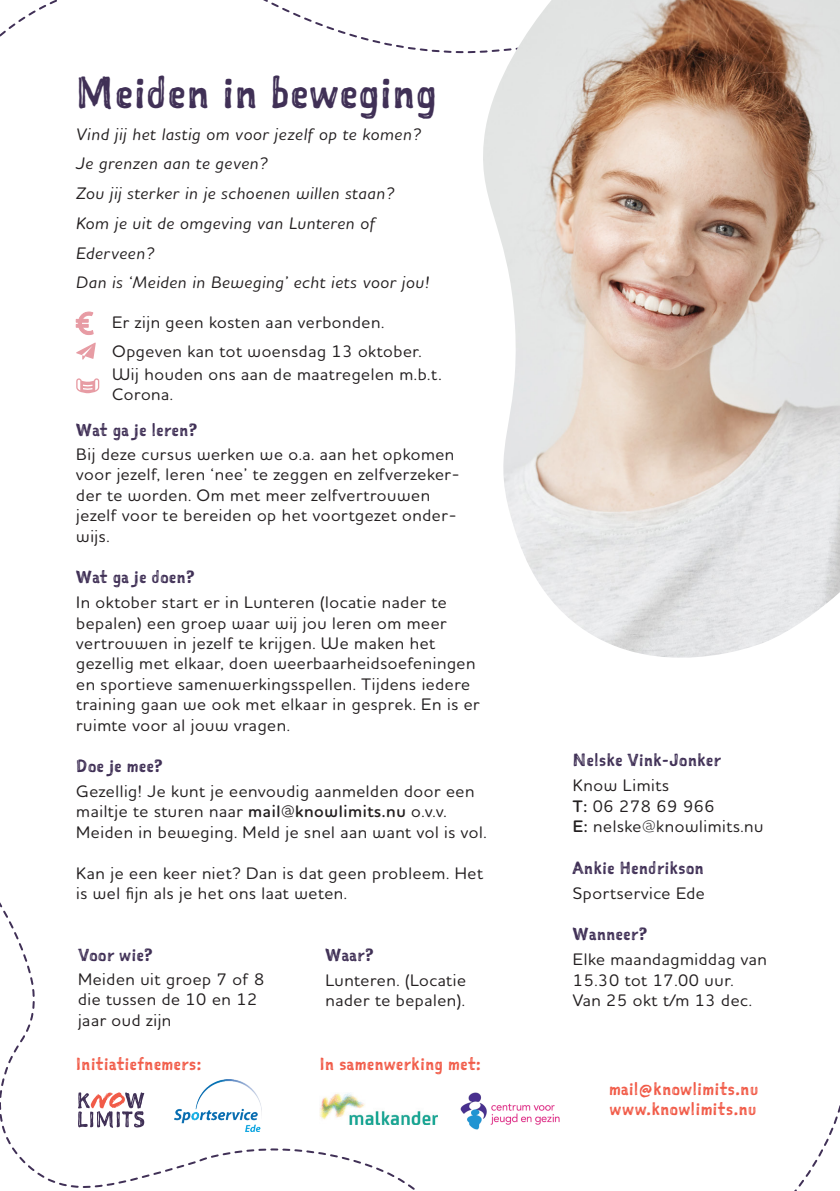
<style>
.page{position:relative;width:840px;height:1191px;background:#fff}
.page>*{position:absolute;margin:0;border:0;box-sizing:border-box;transform-origin:0 0}
.t1{font:42.4px "Sketchnote Square";letter-spacing:.035em;color:#403056}
.t2{font:500 17px/20.4px "Houschka Rounded";letter-spacing:.035em;color:#231f20}
.t3{font:italic 500 17px/29.6px "Houschka Rounded";letter-spacing:.035em;color:#231f20}
.t4{font:17px "Sketchnote Square";letter-spacing:.035em;color:#403056}
.t5{font:17px "Sketchnote Square";letter-spacing:.035em;color:#f15b48}
.s1{font-weight:600}
</style>
<div class="page">
<svg style="left:76px;top:311px;width:18px;height:24px"></svg>
<svg style="left:76px;top:342px;width:20px;height:17px"></svg>
<svg style="left:76px;top:378px;width:23px;height:15px"></svg>
<svg style="left:0;top:0;width:473px;height:54px"></svg>
<svg style="left:0;top:902px;width:839px;height:289px"></svg>
<img style="left:473px;top:0;width:366px;height:658px">
<h1 class="t1" style="left:76px;top:64px;width:361px">Meiden in beweging</h1>
<p class="t3" style="left:76px;top:119px;width:354px">Vind jij het lastig om voor jezelf op te komen?<br>Je grenzen aan te geven?<br>Zou jij sterker in je schoenen willen staan?<br>Kom je uit de omgeving van Lunteren of Ederveen?<br>Dan is ‘Meiden in Beweging’ echt iets voor jou!</p>
<p class="t2" style="left:112px;top:307px;width:311px;line-height:29.2px">Er zijn geen kosten aan verbonden.<br>Opgeven kan tot woensdag 13 oktober.</p>
<p class="t2" style="left:112px;top:363px;width:330px">Wij houden ons aan de maatregelen m.b.t.<br>Corona.</p>
<p class="t4" style="left:76px;top:418px;width:122px">Wat ga je leren?</p>
<p class="t2" style="left:76px;top:443px;width:385px">Bij deze cursus werken we o.a. aan het opkomen voor jezelf, leren ‘nee’ te zeggen en zelfverzeker&shy;der te worden. Om met meer zelfvertrouwen jezelf voor te bereiden op het voortgezet onder&shy;wijs.</p>
<p class="t4" style="left:76px;top:566px;width:120px">Wat ga je doen?</p>
<p class="t2" style="left:76px;top:592px;width:404px">In oktober start er in Lunteren (locatie nader te bepalen) een groep waar wij jou leren om meer vertrouwen in jezelf te krijgen. We maken het gezellig met elkaar, doen weerbaarheidsoefeningen en sportieve samenwerkingsspellen. Tijdens iedere training gaan we ook met elkaar in gesprek. En is er ruimte voor al jouw vragen.</p>
<p class="t4" style="left:76px;top:754px;width:88px">Doe je mee?</p>
<p class="t2" style="left:76px;top:780px;width:411px">Gezellig! Je kunt je eenvoudig aanmelden door een mailtje te sturen naar <span class="s1">mail@knowlimits.nu</span> o.v.v.<br>Meiden in beweging. Meld je snel aan want vol is vol.</p>
<p class="t2" style="left:76px;top:862px;width:408px">Kan je een keer niet? Dan is dat geen probleem. Het is wel fijn als je het ons laat weten.</p>
<p class="t4" style="left:78px;top:943px;width:76px">Voor wie?</p>
<p class="t2" style="left:78px;top:968px;width:187px">Meiden uit groep 7 of 8 die tussen de 10 en 12 jaar oud zijn</p>
<p class="t4" style="left:325px;top:943px;width:49px">Waar?</p>
<p class="t2" style="left:325px;top:969px;width:142px">Lunteren. (Locatie nader te bepalen).</p>
<p class="t5" style="left:76px;top:1052px;width:126px">Initiatiefnemers:</p>
<p class="t5" style="left:319px;top:1052px;width:162px">In samenwerking met:</p>
<p class="t4" style="left:572px;top:748px;width:149px">Nelske Vink-Jonker</p>
<p class="t2" style="left:572px;top:775px;width:192px">Know Limits<br><span class="s1">T:</span> 06 278 69 966<br><span class="s1">E:</span> nelske@knowlimits.nu</p>
<p class="t4" style="left:572px;top:856px;width:132px">Ankie Hendrikson</p>
<p class="t2" style="left:572px;top:882px;width:133px">Sportservice Ede</p>
<p class="t4" style="left:572px;top:922px;width:76px">Wanneer?</p>
<p class="t2" style="left:572px;top:948px;width:195px">Elke maandagmiddag van<br>15.30 tot 17.00 uur.<br>Van 25 okt t/m 13 dec.</p>
<p class="t5" style="left:608px;top:1077px;width:151px">mail@knowlimits.nu</p>
<p class="t5" style="left:609px;top:1097px;width:148px">www.knowlimits.nu</p>
</div>
